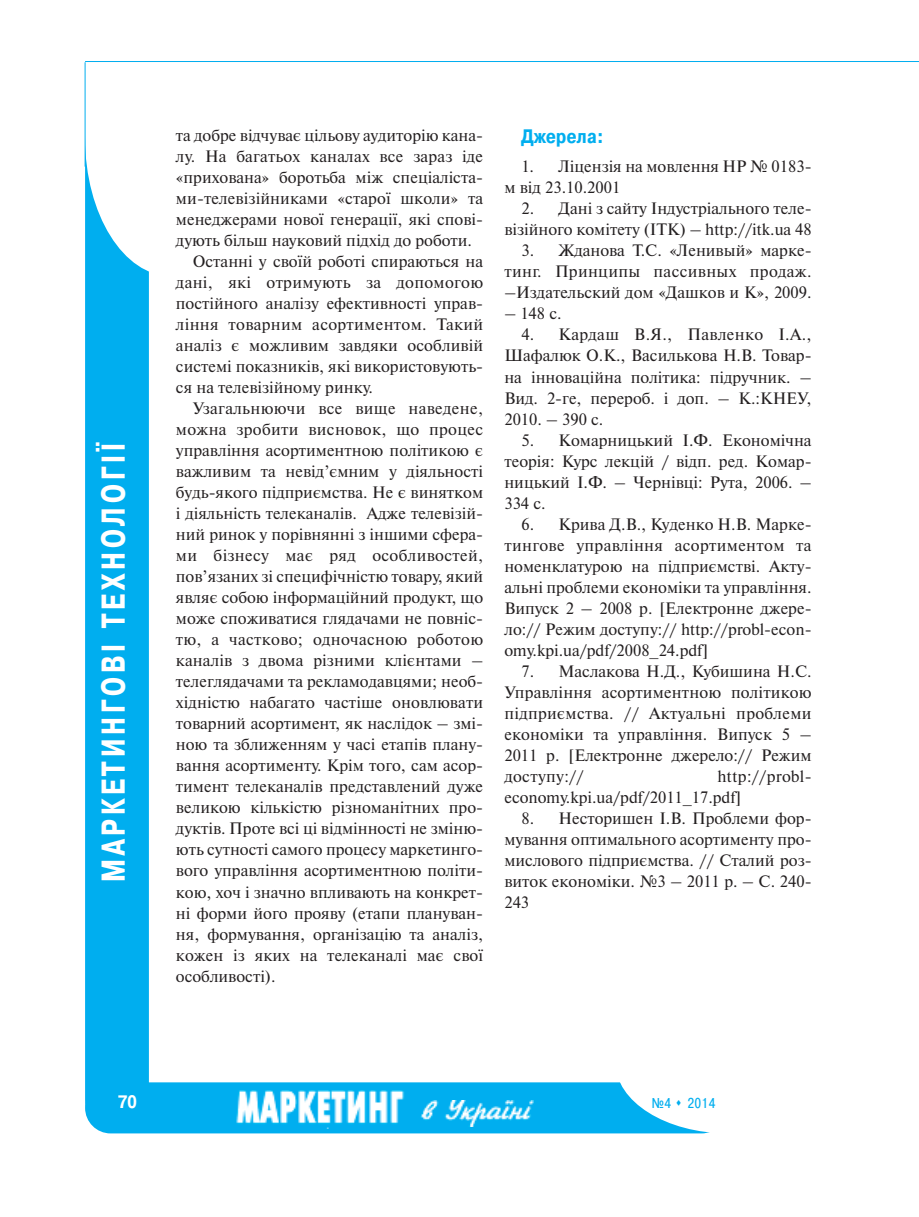
<style>
.page{position:relative;width:919px;height:1217px;background:#fff}
.page>*{position:absolute;margin:0;border:0;box-sizing:border-box;transform-origin:0 0}
.t1{font:700 33px "Pragmatica Cond C";letter-spacing:.13em;color:#fff;scale:.9 1}
.t2{font:700 19.5px "Pragmatica Cond C";letter-spacing:.02em;color:#00aeef}
.t3{font:700 18px "Pragmatica Cond C";color:#fff}
.t4{font:16.5px/21px "Newton C";color:#231f20;text-align:justify}
.t5{font:16.5px "Newton C";letter-spacing:.02em;color:#231f20}
.t6{font:14.25px "Pragmatica Cond C";color:#00aeef}
</style>
<div class="page">
<div style="left:85px;top:112px;width:64px;height:1019px;background:#00aeef;border-radius:32px"></div>
<div style="left:85px;top:1082px;width:642px;height:51px;background:#00aeef;border-radius:26px"></div>
<img style="left:236px;top:1090px;width:169px;height:38px">
<img style="left:421px;top:1100px;width:112px;height:26px">
<div style="left:85px;top:0;width:172px;height:276px;background:#fff;border-radius:50%"></div>
<div style="left:615px;top:991px;width:226px;height:142px;background:#fff;border-radius:50%"></div>
<hr style="left:85px;top:62px;width:1px;height:104px;background:#00aeef">
<hr style="left:85px;top:61px;width:833px;height:1px;background:#00aeef">
<h1 class="t1" style="left:94px;top:881px;width:489px;rotate:-90deg">МАРКЕТИНГОВІ ТЕХНОЛОГІЇ</h1>
<p class="t4" style="left:176px;top:125px;width:309px">та добре відчуває цільову аудиторію кана-</p>
<p class="t4" style="left:176px;top:146px;width:309px">лу. На багатьох каналах все зараз іде</p>
<p class="t4" style="left:176px;top:167px;width:309px">«прихована» боротьба між спеціаліста-</p>
<p class="t4" style="left:176px;top:188px;width:309px">ми-телевізійниками «старої школи» та</p>
<p class="t4" style="left:176px;top:209px;width:309px">менеджерами нової генерації, які спові-</p>
<p class="t4" style="left:176px;top:230px;width:297px">дують більш науковий підхід до роботи.</p>
<p class="t4" style="left:193px;top:251px;width:292px">Останні у своїй роботі спираються на</p>
<p class="t5" style="left:176px;top:272px;width:309px">дані, які отримують за допомогою</p>
<p class="t4" style="left:176px;top:293px;width:309px">постійного аналізу ефективності управ-</p>
<p class="t5" style="left:176px;top:314px;width:309px">ління товарним асортиментом. Такий</p>
<p class="t4" style="left:176px;top:335px;width:309px">аналіз є можливим завдяки особливій</p>
<p class="t4" style="left:176px;top:356px;width:309px">системі показників, які використовують-</p>
<p class="t4" style="left:176px;top:377px;width:198px">ся на телевізійному ринку.</p>
<p class="t5" style="left:193px;top:398px;width:292px">Узагальнюючи все вище наведене,</p>
<p class="t5" style="left:176px;top:419px;width:309px">можна зробити висновок, що процес</p>
<p class="t4" style="left:176px;top:440px;width:309px">управління асортиментною політикою є</p>
<p class="t4" style="left:176px;top:461px;width:309px">важливим та невід’ємним у діяльності</p>
<p class="t4" style="left:176px;top:482px;width:309px">будь-якого підприємства. Не є винятком</p>
<p class="t4" style="left:176px;top:503px;width:309px">і діяльність телеканалів. Адже телевізій-</p>
<p class="t4" style="left:176px;top:524px;width:309px">ний ринок у порівнянні з іншими сфера-</p>
<p class="t5" style="left:176px;top:545px;width:309px">ми бізнесу має ряд особливостей,</p>
<p class="t4" style="left:176px;top:566px;width:309px">пов’язаних зі специфічністю товару, який</p>
<p class="t4" style="left:176px;top:587px;width:309px">являє собою інформаційний продукт, що</p>
<p class="t4" style="left:176px;top:608px;width:309px">може споживатися глядачами не повніс-</p>
<p class="t5" style="left:176px;top:629px;width:309px">тю, а частково; одночасною роботою</p>
<p class="t4" style="left:176px;top:650px;width:309px">каналів з двома різними клієнтами –</p>
<p class="t4" style="left:176px;top:671px;width:309px">телеглядачами та рекламодавцями; необ-</p>
<p class="t4" style="left:176px;top:692px;width:309px">хідністю набагато частіше оновлювати</p>
<p class="t4" style="left:176px;top:713px;width:309px">товарний асортимент, як наслідок – змі-</p>
<p class="t4" style="left:176px;top:734px;width:309px">ною та зближенням у часі етапів плану-</p>
<p class="t4" style="left:176px;top:755px;width:309px">вання асортименту. Крім того, сам асор-</p>
<p class="t4" style="left:176px;top:776px;width:309px">тимент телеканалів представлений дуже</p>
<p class="t4" style="left:176px;top:797px;width:309px">великою кількістю різноманітних про-</p>
<p class="t4" style="left:176px;top:818px;width:309px">дуктів. Проте всі ці відмінності не зміню-</p>
<p class="t4" style="left:176px;top:839px;width:309px">ють сутності самого процесу маркетинго-</p>
<p class="t4" style="left:176px;top:860px;width:309px">вого управління асортиментною політи-</p>
<p class="t4" style="left:176px;top:881px;width:309px">кою, хоч і значно впливають на конкрет-</p>
<p class="t4" style="left:176px;top:902px;width:309px">ні форми його прояву (етапи плануван-</p>
<p class="t4" style="left:176px;top:923px;width:309px">ня, формування, організацію та аналіз,</p>
<p class="t4" style="left:176px;top:944px;width:309px">кожен із яких на телеканалі має свої</p>
<p class="t4" style="left:176px;top:965px;width:101px">особливості).</p>
<p class="t2" style="left:521px;top:125px;width:84px">Джерела:</p>
<p class="t4" style="left:504px;top:156px;width:309px;text-indent:17px">1. Ліцензія на мовлення НР № 0183- м від 23.10.2001</p>
<p class="t4" style="left:504px;top:198px;width:309px;text-align:right">2. Дані з сайту Індустріального теле&shy;візійного комітету (ІТК) – http://itk.ua 48</p>
<p class="t4" style="left:504px;top:240px;width:309px;text-indent:17px">3. Жданова Т.С. «Ленивый» марке&shy;тинг. Принципы пассивных продаж. –Издательский дом «Дашков и К», 2009.</p>
<p class="t4" style="left:504px;top:303px;width:59px">– 148 с.</p>
<p class="t4" style="left:504px;top:324px;width:309px;text-indent:17px">4. Кардаш В.Я., Павленко І.А., Шафалюк О.К., Василькова Н.В. Товар&shy;на інноваційна політика: підручник. – Вид. 2-ге, перероб. і доп. – К.:КНЕУ, 2010. – 390 с.</p>
<p class="t4" style="left:504px;top:429px;width:309px;text-indent:17px">5. Комарницький І.Ф. Економічна теорія: Курс лекцій / відп. ред. Комар&shy;ницький І.Ф. – Чернівці: Рута, 2006. – 334 с.</p>
<p class="t4" style="left:504px;top:513px;width:309px;text-indent:17px">6. Крива Д.В., Куденко Н.В. Марке&shy;тингове управління асортиментом та номенклатурою на підприємстві. Акту&shy;альні проблеми економіки та управління.<br>Випуск 2 – 2008 р. [Електронне джере&shy;ло:// Режим доступу:// http://probl-econ&shy;omy.kpi.ua/pdf/2008_24.pdf]</p>
<p class="t4" style="left:504px;top:660px;width:309px;text-indent:17px">7. Маслакова Н.Д., Кубишина Н.С.<br>Управління асортиментною політикою підприємства. // Актуальні проблеми економіки та управління. Випуск 5 – 2011 р. [Електронне джерело:// Режим доступу://</p>
<p class="t4" style="left:504px;top:765px;width:309px;text-indent:213px">http://probl&shy;economy.kpi.ua/pdf/2011_17.pdf]</p>
<p class="t4" style="left:504px;top:807px;width:309px;text-indent:17px">8. Несторишен І.В. Проблеми фор&shy;мування оптимального асортименту про&shy;мислового підприємства. // Сталий роз&shy;виток економіки. №3 – 2011 р. – С. 240- 243</p>
<p class="t3" style="left:118px;top:1090px;width:20px">70</p>
<p class="t6" style="left:652px;top:1093px;width:65px">№4 ▲ 2014</p>
</div>
